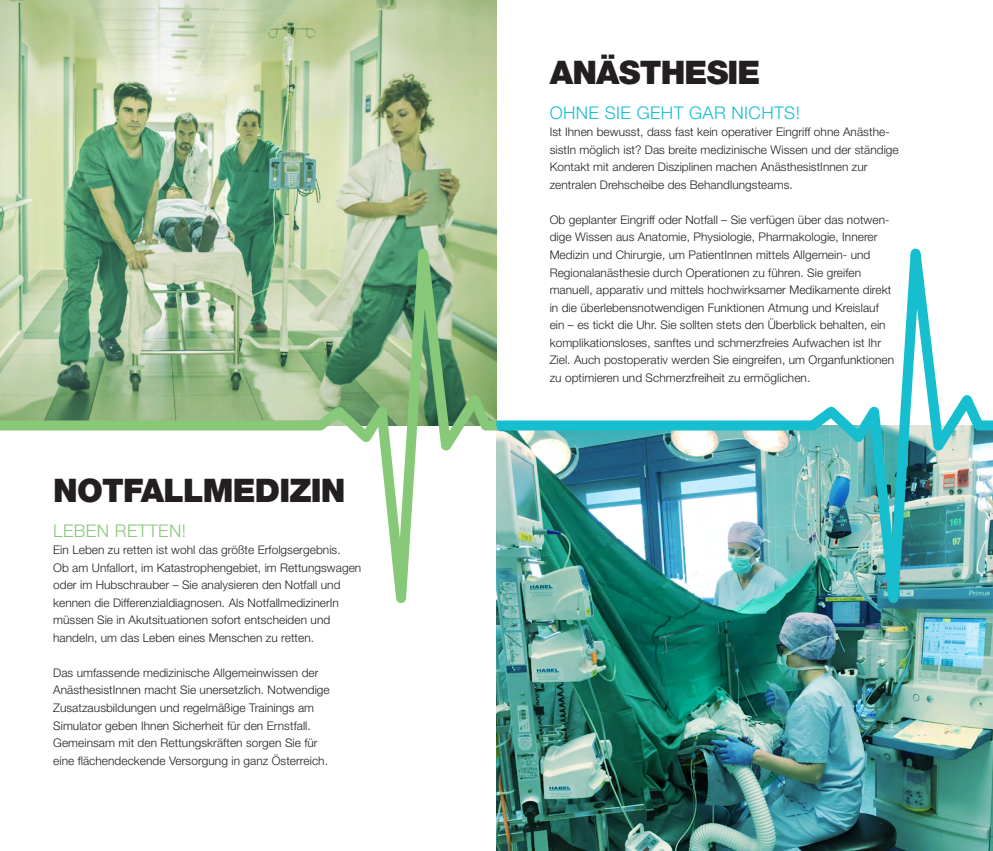
<style>
.page{position:relative;width:993px;height:851px;background:#fff}
.page>*{position:absolute;margin:0;border:0;box-sizing:border-box;transform-origin:0 0}
.t1{font:900 32.5px "Helvetica Neue LT Pro";letter-spacing:-.025em;color:#231f20}
.t2{font:300 17.5px "Helvetica Neue LT Pro";letter-spacing:.025em;color:#16becf}
.t3{font:300 17.5px "Helvetica Neue LT Pro";letter-spacing:.025em;color:#87c879}
.t4{font:300 11.88px/17.5px "Helvetica Neue LT Pro";letter-spacing:.005em;color:#231f20}
</style>
<div class="page">
<img style="left:496px;top:717px;width:496px;height:133px">
<svg style="left:0;top:0;width:496px;height:144px"></svg>
<svg style="left:0;top:144px;width:486px;height:459px"></svg>
<img style="left:486px;top:144px;width:506px;height:573px">
<h1 class="t1" style="left:53px;top:471px;width:294px">NOTFALLMEDIZIN</h1>
<h2 class="t3" style="left:53px;top:520px;width:134px">Leben retten!</h2>
<p class="t4" style="left:53px;top:541px;width:309px">Ein Leben zu retten ist wohl das größte Erfolgsergebnis.<br>Ob am Unfallort, im Katastrophengebiet, im Rettungswagen oder im Hubschrauber – Sie analysieren den Notfall und kennen die Differenzialdiagnosen. Als NotfallmedizinerIn müssen Sie in Akutsituationen sofort entscheiden und handeln, um das Leben eines Menschen zu retten.</p>
<p class="t4" style="left:53px;top:663px;width:278px">Das umfassende medizinische Allgemeinwissen der AnästhesistInnen macht Sie unersetzlich. Notwendige Zusatzausbildungen und regelmäßige Trainings am Simulator geben Ihnen Sicherheit für den Ernstfall.<br>Gemeinsam mit den Rettungskräften sorgen Sie für eine flächendeckende Versorgung in ganz Österreich.</p>
<h1 class="t1" style="left:549px;top:53px;width:212px">ANÄSTHESIE</h1>
<h2 class="t2" style="left:549px;top:102px;width:252px">Ohne sie geht gar nichts!</h2>
<p class="t4" style="left:549px;top:123px;width:350px">Ist Ihnen bewusst, dass fast kein operativer Eingriff ohne Anästhe&shy;sistIn möglich ist? Das breite medizinische Wissen und der ständige Kontakt mit anderen Disziplinen machen AnästhesistInnen zur zentralen Drehscheibe des Behandlungsteams.</p>
<p class="t4" style="left:549px;top:211px;width:346px">Ob geplanter Eingriff oder Notfall – Sie verfügen über das notwen&shy;dige Wissen aus Anatomie, Physiologie, Pharmakologie, Innerer Medizin und Chirurgie, um PatientInnen mittels Allgemein- und Regionalanästhesie durch Operationen zu führen. Sie greifen manuell, apparativ und mittels hochwirksamer Medikamente direkt in die überlebensnotwendigen Funktionen Atmung und Kreislauf ein – es tickt die Uhr. Sie sollten stets den Überblick behalten, ein komplikationsloses, sanftes und schmerzfreies Aufwachen ist Ihr Ziel. Auch postoperativ werden Sie eingreifen, um Organfunktionen zu optimieren und Schmerzfreiheit zu ermöglichen.</p>
</div>
